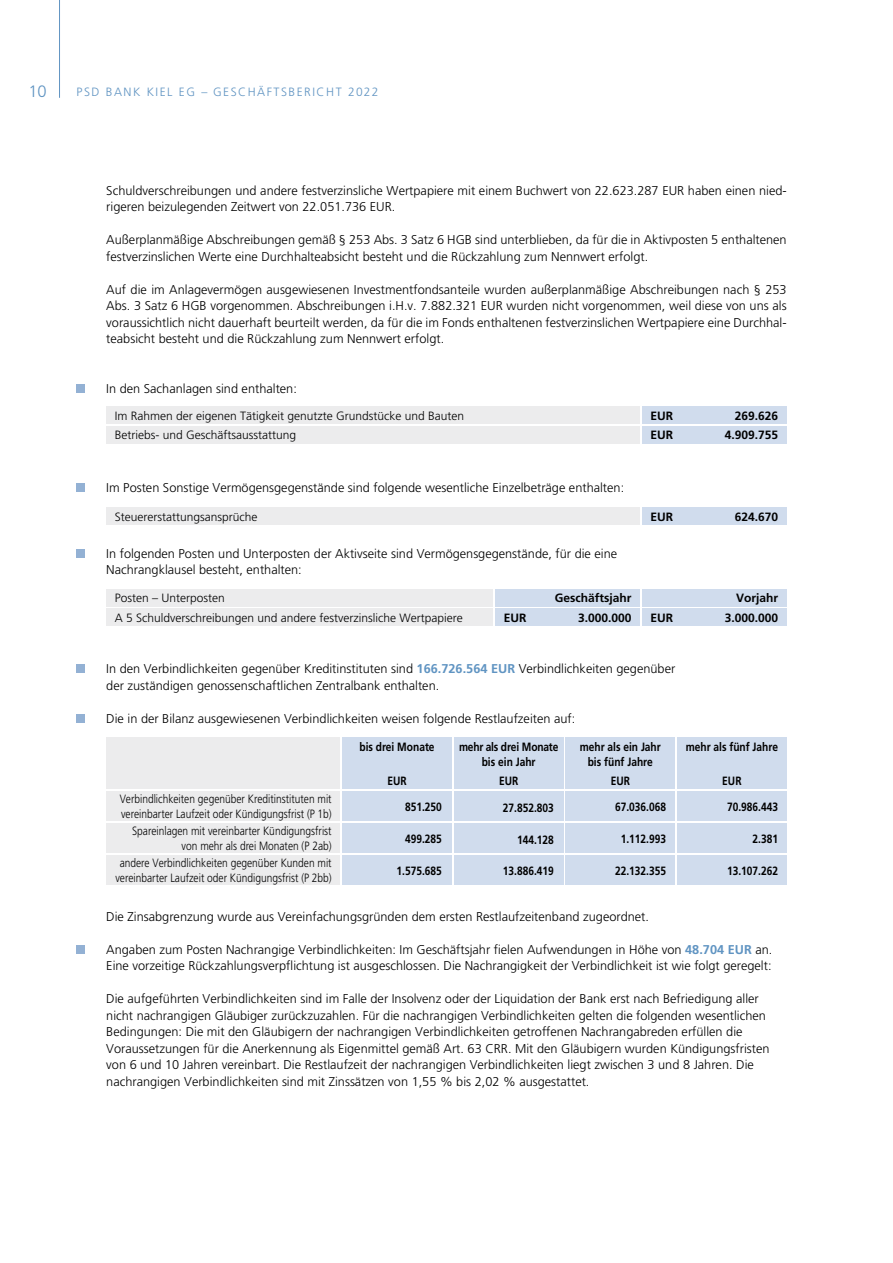
<style>
.page{position:relative;width:893px;height:1263px;background:#fff}
.page>*{position:absolute;margin:0;border:0;box-sizing:border-box;transform-origin:0 0}
.t1{font:300 16.5px "Frutiger LT Pro";color:#6094c2}
.t2{font:300 12.75px/16.5px "Frutiger LT Pro";color:#000}
.t3{font:300 12px/14.4px "Frutiger LT Pro";color:#000;scale:.85 1}
.t4{font:300 12px "Frutiger LT Pro";color:#000}
.t5{font:700 12px/14.4px "Frutiger LT Pro";color:#000;text-align:center;scale:.85 1}
.t6{font:700 12px "Frutiger LT Pro";color:#000}
.t7{font:300 12px "Frutiger LT Pro";letter-spacing:.125em;color:#6094c2}
.t8{font:700 12px/14.4px "Frutiger LT Pro";letter-spacing:-.02em;color:#000;text-align:center;scale:.85 1}
.s1{font-weight:700;color:#6094c2}
</style>
<div class="page">
<hr style="left:59px;top:0;width:1px;height:98px;background:#6094c2">
<div style="left:77px;top:384px;width:8px;height:9px;background:#93b1d4"></div>
<div style="left:106px;top:407px;width:534px;height:17px;background:#ececed"></div>
<div style="left:642px;top:407px;width:145px;height:17px;background:#d0dced"></div>
<div style="left:106px;top:426px;width:534px;height:17px;background:#ececed"></div>
<div style="left:642px;top:426px;width:145px;height:17px;background:#d0dced"></div>
<div style="left:77px;top:549px;width:8px;height:9px;background:#93b1d4"></div>
<div style="left:106px;top:589px;width:387px;height:17px;background:#ececed"></div>
<div style="left:642px;top:589px;width:145px;height:17px;background:#d0dced"></div>
<div style="left:495px;top:589px;width:145px;height:17px;background:#d0dced"></div>
<div style="left:106px;top:609px;width:387px;height:17px;background:#ececed"></div>
<div style="left:642px;top:609px;width:145px;height:17px;background:#d0dced"></div>
<div style="left:495px;top:609px;width:145px;height:17px;background:#d0dced"></div>
<div style="left:77px;top:665px;width:8px;height:8px;background:#93b1d4"></div>
<div style="left:77px;top:714px;width:8px;height:9px;background:#93b1d4"></div>
<div style="left:106px;top:738px;width:234px;height:51px;background:#ececed"></div>
<div style="left:106px;top:791px;width:234px;height:30px;background:#ececed"></div>
<div style="left:106px;top:823px;width:234px;height:30px;background:#ececed"></div>
<div style="left:106px;top:855px;width:234px;height:30px;background:#ececed"></div>
<div style="left:342px;top:738px;width:110px;height:51px;background:#d0dced"></div>
<div style="left:454px;top:738px;width:109px;height:51px;background:#d0dced"></div>
<div style="left:566px;top:738px;width:109px;height:51px;background:#d0dced"></div>
<div style="left:677px;top:738px;width:110px;height:51px;background:#d0dced"></div>
<div style="left:342px;top:791px;width:110px;height:30px;background:#d0dced"></div>
<div style="left:454px;top:791px;width:109px;height:30px;background:#d0dced"></div>
<div style="left:566px;top:791px;width:109px;height:30px;background:#d0dced"></div>
<div style="left:677px;top:791px;width:110px;height:30px;background:#d0dced"></div>
<div style="left:342px;top:823px;width:110px;height:30px;background:#d0dced"></div>
<div style="left:454px;top:823px;width:109px;height:30px;background:#d0dced"></div>
<div style="left:566px;top:823px;width:109px;height:30px;background:#d0dced"></div>
<div style="left:677px;top:823px;width:110px;height:30px;background:#d0dced"></div>
<div style="left:342px;top:855px;width:110px;height:30px;background:#d0dced"></div>
<div style="left:454px;top:855px;width:109px;height:30px;background:#d0dced"></div>
<div style="left:566px;top:855px;width:109px;height:30px;background:#d0dced"></div>
<div style="left:677px;top:855px;width:110px;height:30px;background:#d0dced"></div>
<div style="left:77px;top:945px;width:8px;height:9px;background:#93b1d4"></div>
<div style="left:106px;top:508px;width:534px;height:17px;background:#ececed"></div>
<div style="left:642px;top:508px;width:145px;height:17px;background:#d0dced"></div>
<div style="left:77px;top:483px;width:8px;height:9px;background:#93b1d4"></div>
<p class="t1" style="left:28px;top:82px;width:20px">10</p>
<p class="t7" style="left:77px;top:85px;width:304px">PSD BANK KIEL EG – GESCHÄFTSBERICHT 2022</p>
<p class="t2" style="left:106px;top:182px;width:682px">Schuldverschreibungen und andere festverzinsliche Wertpapiere mit einem Buchwert von 22.623.287 EUR haben einen nied&shy;rigeren beizulegenden Zeitwert von 22.051.736 EUR.</p>
<p class="t2" style="left:106px;top:231px;width:682px">Außerplanmäßige Abschreibungen gemäß § 253 Abs. 3 Satz 6 HGB sind unterblieben, da für die in Aktivposten 5 enthaltenen festverzinslichen Werte eine Durchhalteabsicht besteht und die Rückzahlung zum Nennwert erfolgt.</p>
<p class="t2" style="left:106px;top:281px;width:682px;text-align:justify">Auf die im Anlagevermögen ausgewiesenen Investmentfondsanteile wurden außerplanmäßige Abschreibungen nach § 253<br>Abs. 3 Satz 6 HGB vorgenommen. Abschreibungen i.H.v. 7.882.321 EUR wurden nicht vorgenommen, weil diese von uns als voraussichtlich nicht dauerhaft beurteilt werden, da für die im Fonds enthaltenen festverzinslichen Wertpapiere eine Durchhal&shy;teabsicht besteht und die Rückzahlung zum Nennwert erfolgt.</p>
<p class="t2" style="left:106px;top:380px;width:192px">In den Sachanlagen sind enthalten:</p>
<p class="t4" style="left:115px;top:409px;width:351px">Im Rahmen der eigenen Tätigkeit genutzte Grundstücke und Bauten</p>
<p class="t6" style="left:651px;top:408px;width:24px">EUR</p>
<p class="t6" style="left:735px;top:408px;width:45px">269.626</p>
<p class="t4" style="left:115px;top:428px;width:183px">Betriebs- und Geschäftsausstattung</p>
<p class="t6" style="left:651px;top:428px;width:24px">EUR</p>
<p class="t6" style="left:725px;top:428px;width:55px">4.909.755</p>
<p class="t2" style="left:106px;top:479px;width:519px">Im Posten Sonstige Vermögensgegenstände sind folgende wesentliche Einzelbeträge enthalten:</p>
<p class="t4" style="left:115px;top:509px;width:144px">Steuererstattungsansprüche</p>
<p class="t6" style="left:651px;top:509px;width:24px">EUR</p>
<p class="t6" style="left:735px;top:509px;width:45px">624.670</p>
<p class="t2" style="left:106px;top:545px;width:512px">In folgenden Posten und Unterposten der Aktivseite sind Vermögensgegenstände, für die eine<br>Nachrangklausel besteht, enthalten:</p>
<p class="t4" style="left:115px;top:591px;width:112px">Posten – Unterposten</p>
<p class="t6" style="left:555px;top:591px;width:78px">Geschäftsjahr</p>
<p class="t6" style="left:736px;top:591px;width:44px">Vorjahr</p>
<p class="t4" style="left:115px;top:610px;width:350px">A 5 Schuldverschreibungen und andere festverzinsliche Wertpapiere</p>
<p class="t6" style="left:504px;top:610px;width:24px">EUR</p>
<p class="t6" style="left:578px;top:610px;width:55px">3.000.000</p>
<p class="t6" style="left:651px;top:610px;width:24px">EUR</p>
<p class="t6" style="left:725px;top:610px;width:55px">3.000.000</p>
<p class="t2" style="left:106px;top:660px;width:570px">In den Verbindlichkeiten gegenüber Kreditinstituten sind <span class="s1">166.726.564 EUR</span> Verbindlichkeiten gegenüber der zuständigen genossenschaftlichen Zentralbank enthalten.</p>
<p class="t2" style="left:106px;top:710px;width:470px">Die in der Bilanz ausgewiesenen Verbindlichkeiten weisen folgende Restlaufzeiten auf:</p>
<p class="t3" style="left:120px;top:792px;width:251px">Verbindlichkeiten gegenüber Kreditinstituten mit vereinbarter Laufzeit oder Kündigungsfrist (P 1b)</p>
<p class="t3" style="left:132px;top:824px;width:236px;text-align:right">Spareinlagen mit vereinbarter Kündigungsfrist von mehr als drei Monaten (P 2ab)</p>
<p class="t3" style="left:115px;top:856px;width:256px;text-align:center">andere Verbindlichkeiten gegenüber Kunden mit vereinbarter Laufzeit oder Kündigungsfrist (P 2bb)</p>
<p class="t5" style="left:359px;top:740px;width:90px">bis drei Monate</p>
<p class="t5" style="left:387px;top:773px;width:24px">EUR</p>
<p class="t8" style="left:459px;top:740px;width:118px">mehr als drei Monate bis ein Jahr</p>
<p class="t5" style="left:499px;top:773px;width:24px">EUR</p>
<p class="t5" style="left:580px;top:740px;width:97px">mehr als ein Jahr bis fünf Jahre</p>
<p class="t5" style="left:611px;top:773px;width:24px">EUR</p>
<p class="t5" style="left:686px;top:740px;width:110px">mehr als fünf Jahre</p>
<p class="t5" style="left:722px;top:773px;width:24px">EUR</p>
<p class="t5" style="left:405px;top:800px;width:45px">851.250</p>
<p class="t5" style="left:503px;top:800px;width:62px">27.852.803</p>
<p class="t5" style="left:615px;top:800px;width:62px">67.036.068</p>
<p class="t5" style="left:727px;top:800px;width:62px">70.986.443</p>
<p class="t5" style="left:405px;top:832px;width:45px">499.285</p>
<p class="t5" style="left:517px;top:832px;width:45px">144.128</p>
<p class="t5" style="left:621px;top:832px;width:55px">1.112.993</p>
<p class="t5" style="left:753px;top:832px;width:32px">2.381</p>
<p class="t5" style="left:396px;top:864px;width:55px">1.575.685</p>
<p class="t5" style="left:503px;top:864px;width:62px">13.886.419</p>
<p class="t5" style="left:615px;top:864px;width:62px">22.132.355</p>
<p class="t5" style="left:727px;top:864px;width:62px">13.107.262</p>
<p class="t2" style="left:106px;top:908px;width:544px">Die Zinsabgrenzung wurde aus Vereinfachungsgründen dem ersten Restlaufzeitenband zugeordnet.</p>
<p class="t2" style="left:106px;top:941px;width:668px">Angaben zum Posten Nachrangige Verbindlichkeiten: Im Geschäftsjahr fielen Aufwendungen in Höhe von <span class="s1">48.704 EUR</span> an.<br>Eine vorzeitige Rückzahlungsverpflichtung ist ausgeschlossen. Die Nachrangigkeit der Verbindlichkeit ist wie folgt geregelt:</p>
<p class="t2" style="left:106px;top:990px;width:665px">Die aufgeführten Verbindlichkeiten sind im Falle der Insolvenz oder der Liquidation der Bank erst nach Befriedigung aller nicht nachrangigen Gläubiger zurückzuzahlen. Für die nachrangigen Verbindlichkeiten gelten die folgenden wesentlichen Bedingungen: Die mit den Gläubigern der nachrangigen Verbindlichkeiten getroffenen Nachrangabreden erfüllen die Voraussetzungen für die Anerkennung als Eigenmittel gemäß Art. 63 CRR. Mit den Gläubigern wurden Kündigungsfristen von 6 und 10 Jahren vereinbart. Die Restlaufzeit der nachrangigen Verbindlichkeiten liegt zwischen 3 und 8 Jahren. Die nachrangigen Verbindlichkeiten sind mit Zinssätzen von 1,55 % bis 2,02 % ausgestattet.</p>
</div>
